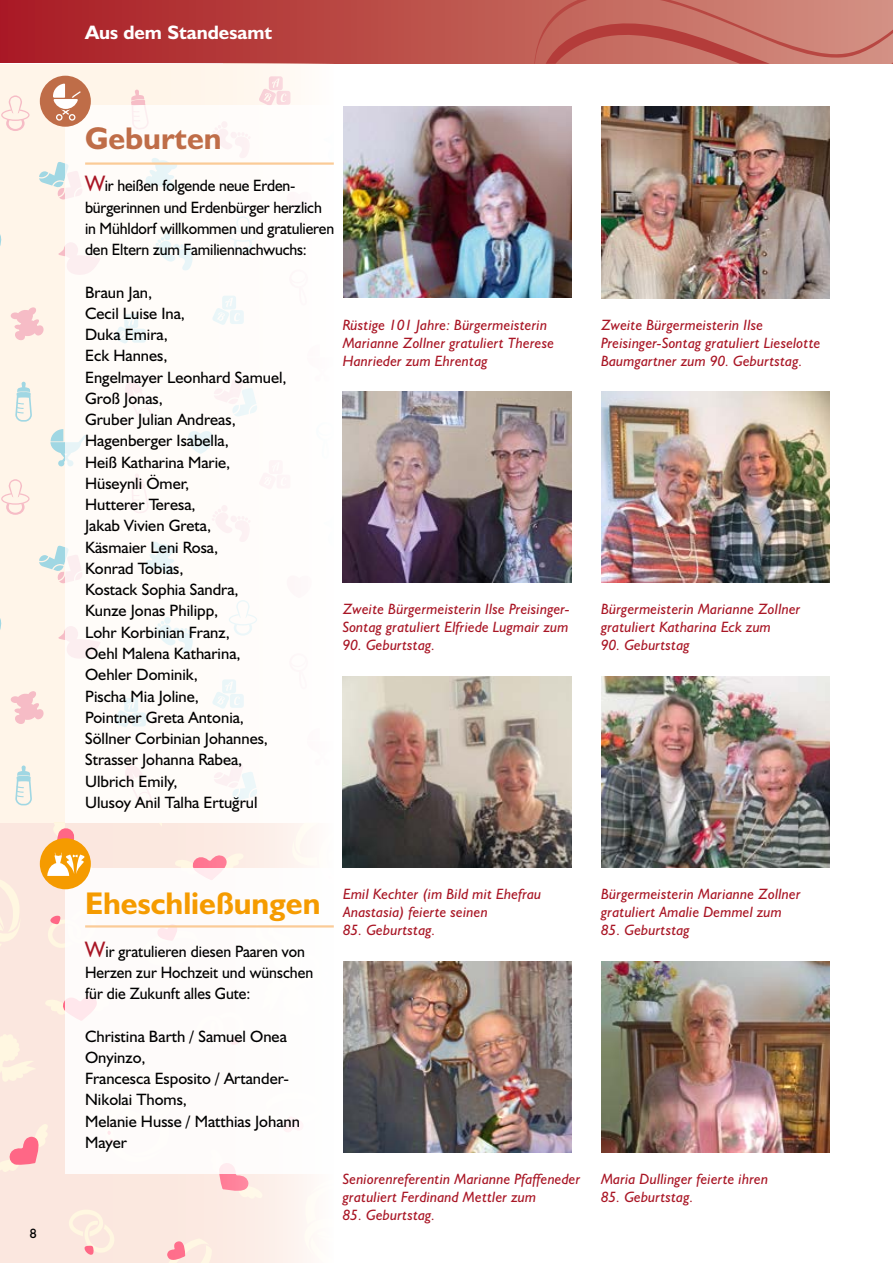
<style>
.page{position:relative;width:893px;height:1263px;background:#fff}
.page>*{position:absolute;margin:0;border:0;box-sizing:border-box;transform-origin:0 0}
.t1{font:700 31.5px "Humanist 521 BT";color:#f59b00}
.t2{font:700 31.5px "Humanist 521 BT";color:#bf6d48}
.t3{font:700 19.5px "Humanist 521 BT";color:#fff}
.t4{font:16.5px/21.3px "Humanist 521 BT";color:#000}
.t5{font:16.5px/21.3px "Humanist 521 BT";color:#000;scale:.95 1}
.t6{font:italic 15px/18px "Humanist 521 BT";letter-spacing:.01em;color:#a91625}
.t7{font:13.5px "Humanist 521 BT";color:#000}
.s1{font-size:22.5px;color:#a91625}
</style>
<div class="page">
<svg style="left:0;top:0;width:534px;height:64px;background:#b53f3e"></svg>
<svg style="left:534px;top:0;width:359px;height:64px;background:#c77167"></svg>
<div style="left:0;top:64px;width:224px;height:379px;background:#fff5e9"></div>
<svg style="left:1px;top:95px;width:29px;height:36px"></svg>
<svg style="left:0;top:234px;width:2px;height:12px"></svg>
<svg style="left:58px;top:246px;width:7px;height:10px"></svg>
<svg style="left:39px;top:162px;width:26px;height:38px"></svg>
<svg style="left:131px;top:90px;width:15px;height:15px"></svg>
<svg style="left:11px;top:307px;width:33px;height:33px"></svg>
<svg style="left:15px;top:382px;width:17px;height:40px"></svg>
<div style="left:223px;top:64px;width:111px;height:379px;background:#fff9f3"></div>
<svg style="left:259px;top:76px;width:31px;height:29px"></svg>
<div style="left:0;top:443px;width:224px;height:380px;background:#fff5e9"></div>
<svg style="left:1px;top:479px;width:29px;height:36px"></svg>
<svg style="left:0;top:618px;width:2px;height:12px"></svg>
<svg style="left:50px;top:429px;width:15px;height:37px"></svg>
<svg style="left:58px;top:630px;width:7px;height:10px"></svg>
<svg style="left:39px;top:545px;width:26px;height:39px"></svg>
<svg style="left:11px;top:691px;width:33px;height:33px"></svg>
<svg style="left:15px;top:765px;width:17px;height:40px"></svg>
<svg style="left:0;top:823px;width:299px;height:440px;background:#fbe9e2"></svg>
<svg style="left:0;top:872px;width:22px;height:92px;background:#fcebdf"></svg>
<svg style="left:290px;top:823px;width:21px;height:45px"></svg>
<svg style="left:299px;top:1174px;width:12px;height:89px"></svg>
<svg style="left:68px;top:1204px;width:55px;height:56px;background:#fbe7dd"></svg>
<svg style="left:0;top:992px;width:65px;height:181px;background:#fbe2da"></svg>
<svg style="left:210px;top:1173px;width:53px;height:26px"></svg>
<svg style="left:43px;top:908px;width:22px;height:48px"></svg>
<svg style="left:163px;top:1238px;width:50px;height:25px"></svg>
<div style="left:65px;top:105px;width:335px;height:718px;background:#fff"></div>
<div style="left:65px;top:868px;width:335px;height:305px;background:#fff"></div>
<div style="left:40px;top:838px;width:51px;height:51px;background:#f59b00;border-radius:50%"></div>
<svg style="left:47px;top:823px;width:197px;height:57px"></svg>
<div style="left:40px;top:76px;width:51px;height:51px;background:#bf6d48;border-radius:50%"></div>
<svg style="left:53px;top:84px;width:28px;height:37px"></svg>
<img style="left:601px;top:107px;width:228px;height:191px">
<img style="left:343px;top:106px;width:228px;height:192px">
<img style="left:343px;top:676px;width:228px;height:192px">
<img style="left:601px;top:676px;width:228px;height:192px">
<img style="left:601px;top:961px;width:228px;height:191px">
<img style="left:601px;top:391px;width:228px;height:192px">
<img style="left:343px;top:961px;width:228px;height:191px">
<img style="left:343px;top:391px;width:228px;height:192px">
<hr style="left:85px;top:162px;width:249px;height:3px;background:#fbcb97">
<hr style="left:85px;top:925px;width:249px;height:2px;background:#fbcb97">
<p class="t7" style="left:30px;top:1225px;width:8px">8</p>
<h2 class="t3" style="left:85px;top:20px;width:189px">Aus dem Standesamt</h2>
<h1 class="t2" style="left:85px;top:118px;width:138px">Geburten</h1>
<p class="t5" style="left:85px;top:175px;width:264px"><span class="s1">W</span>ir heißen folgende neue Erden&shy;bürgerinnen und Erdenbürger herzlich in Mühldorf willkommen und gratulieren den Eltern zum Familiennachwuchs:</p>
<p class="t4" style="left:85px;top:281px;width:203px">Braun Jan,<br>Cecil Luise Ina,<br>Duka Emira,<br>Eck Hannes,<br>Engelmayer Leonhard Samuel,<br>Groß Jonas,<br>Gruber Julian Andreas,<br>Hagenberger Isabella,<br>Heiß Katharina Marie,<br>Hüseynli Ömer,<br>Hutterer Teresa,<br>Jakab Vivien Greta,<br>Käsmaier Leni Rosa,<br>Konrad Tobias,<br>Kostack Sophia Sandra,<br>Kunze Jonas Philipp,<br>Lohr Korbinian Franz,<br>Oehl Malena Katharina,<br>Oehler Dominik,<br>Pischa Mia Joline,<br>Pointner Greta Antonia,<br>Söllner Corbinian Johannes,<br>Strasser Johanna Rabea,<br>Ulbrich Emily,<br>Ulusoy Anil Talha Ertugrul</p>
<p class="t4" style="left:232px;top:791px;width:10px">˘</p>
<p class="t6" style="left:343px;top:315px;width:213px">Rüstige 101 Jahre: Bürgermeisterin<br>Marianne Zollner gratuliert Therese<br>Hanrieder zum Ehrentag</p>
<p class="t6" style="left:601px;top:315px;width:221px">Zweite Bürgermeisterin Ilse<br>Preisinger-Sontag gratuliert Lieselotte<br>Baumgartner zum 90. Geburtstag.</p>
<p class="t6" style="left:343px;top:600px;width:229px">Zweite Bürgermeisterin Ilse Preisinger-<br>Sontag gratuliert Elfriede Lugmair zum</p>
<p class="t6" style="left:343px;top:636px;width:94px">90. Geburtstag.</p>
<p class="t6" style="left:601px;top:600px;width:201px">Bürgermeisterin Marianne Zollner gratuliert Katharina Eck zum</p>
<p class="t6" style="left:601px;top:636px;width:90px">90. Geburtstag</p>
<h1 class="t1" style="left:85px;top:884px;width:237px">Eheschließungen</h1>
<p class="t5" style="left:85px;top:940px;width:242px"><span class="s1">W</span>ir gratulieren diesen Paaren von<br>Herzen zur Hochzeit und wünschen für die Zukunft alles Gute:</p>
<p class="t4" style="left:85px;top:1025px;width:216px">Christina Barth / Samuel Onea<br>Onyinzo,<br>Francesca Esposito / Artander-<br>Nikolai Thoms,<br>Melanie Husse / Matthias Johann<br>Mayer</p>
<p class="t6" style="left:343px;top:885px;width:200px">Emil Kechter (im Bild mit Ehefrau<br>Anastasia) feierte seinen</p>
<p class="t6" style="left:343px;top:921px;width:94px">85. Geburtstag.</p>
<p class="t6" style="left:601px;top:885px;width:201px">Bürgermeisterin Marianne Zollner gratuliert Amalie Demmel zum</p>
<p class="t6" style="left:601px;top:921px;width:90px">85. Geburtstag</p>
<p class="t6" style="left:343px;top:1169px;width:239px">Seniorenreferentin Marianne Pfaffeneder gratuliert Ferdinand Mettler zum</p>
<p class="t6" style="left:343px;top:1205px;width:94px">85. Geburtstag.</p>
<p class="t6" style="left:601px;top:1170px;width:169px">Maria Dullinger feierte ihren</p>
<p class="t6" style="left:601px;top:1188px;width:94px">85. Geburtstag.</p>
</div>
